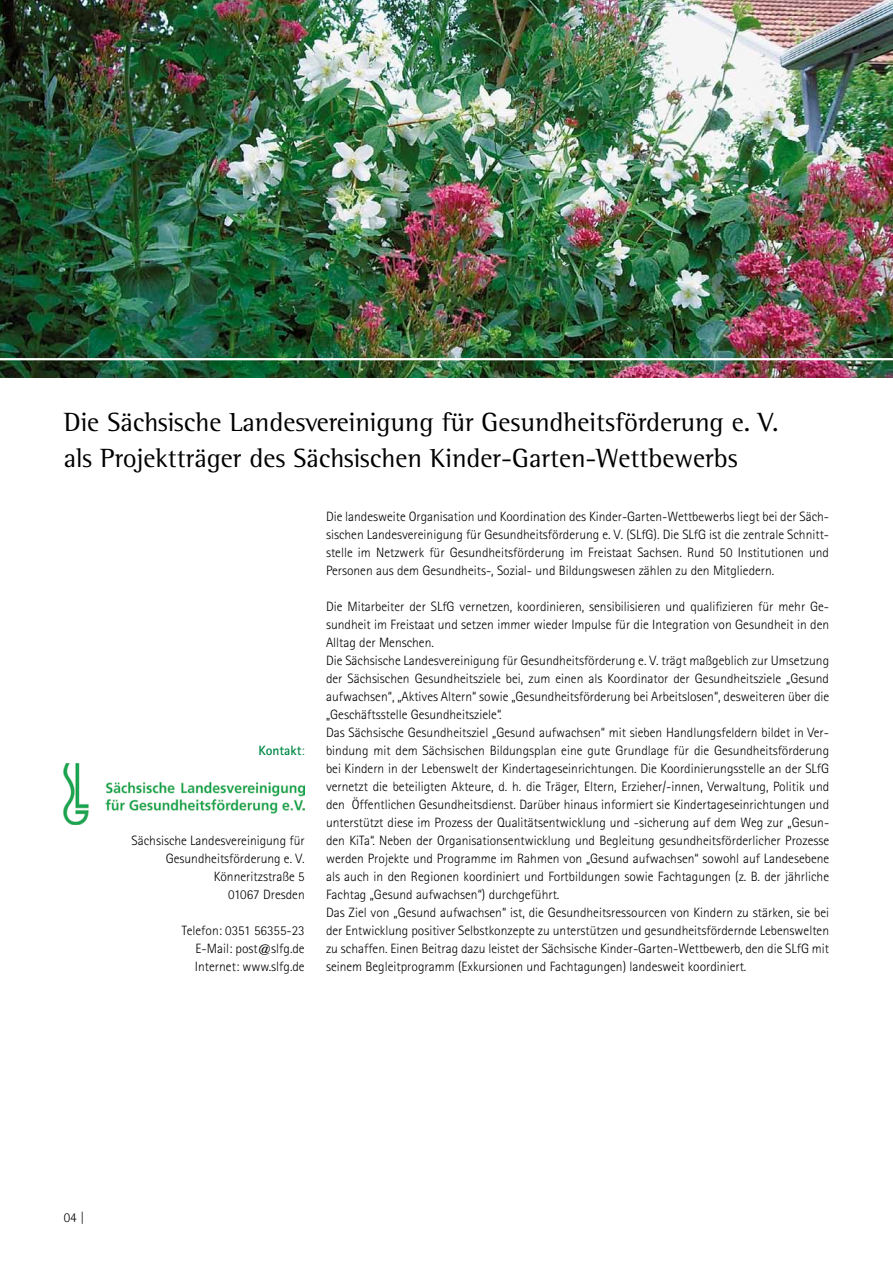
<style>
.page{position:relative;width:893px;height:1263px;background:#fff}
.page>*{position:absolute;margin:0;border:0;box-sizing:border-box;transform-origin:0 0}
.t1{font:27px/36px "Rotis Semi Serif";color:#000}
.t2{font:300 13.5px/18px "Rotis Sans Serif";color:#000;text-align:justify}
.t3{font:700 13.5px "Rotis Sans Serif";color:#008947}
.s1{font-weight:300}
</style>
<div class="page">
<img style="left:0;top:0;width:893px;height:377px">
<hr style="left:0;top:358px;width:893px;height:2px;background:#fff">
<img style="left:64px;top:764px;width:241px;height:60px">
<h1 class="t1" style="left:64px;top:404px;width:716px">Die Sächsische Landesvereinigung für Gesundheitsförderung e. V. als Projektträger des Sächsischen Kinder-Garten-Wettbewerbs</h1>
<p class="t2" style="left:326px;top:508px;width:505px">Die landesweite Organisation und Koordination des Kinder-Garten-Wettbewerbs liegt bei der Säch&shy;sischen Landesvereinigung für Gesundheitsförderung e. V. (SLfG). Die SLfG ist die zentrale Schnitt&shy;stelle im Netzwerk für Gesundheitsförderung im Freistaat Sachsen. Rund 50 Institutionen und Personen aus dem Gesundheits-, Sozial- und Bildungswesen zählen zu den Mitgliedern.</p>
<p class="t2" style="left:326px;top:598px;width:505px;text-align:left">Die Mitarbeiter der SLfG vernetzen, koordinieren, sensibilisieren und qualifizieren für mehr Ge&shy;sundheit im Freistaat und setzen immer wieder Impulse für die Integration von Gesundheit in den Alltag der Menschen.<br>Die Sächsische Landesvereinigung für Gesundheitsförderung e. V. trägt maßgeblich zur Umsetzung der Sächsischen Gesundheitsziele bei, zum einen als Koordinator der Gesundheitsziele „Gesund aufwachsen“, „Aktives Altern“ sowie „Gesundheitsförderung bei Arbeitslosen“, desweiteren über die „Geschäftsstelle Gesundheitsziele“.<br>Das Sächsische Gesundheitsziel „Gesund aufwachsen“ mit sieben Handlungsfeldern bildet in Ver&shy;bindung mit dem Sächsischen Bildungsplan eine gute Grundlage für die Gesundheitsförderung bei Kindern in der Lebenswelt der Kindertageseinrichtungen. Die Koordinierungsstelle an der SLfG vernetzt die beteiligten Akteure, d. h. die Träger, Eltern, Erzieher/-innen, Verwaltung, Politik und den Öffentlichen Gesundheitsdienst. Darüber hinaus informiert sie Kindertageseinrichtungen und unterstützt diese im Prozess der Qualitätsentwicklung und -sicherung auf dem Weg zur „Gesun&shy;den KiTa“. Neben der Organisationsentwicklung und Begleitung gesundheitsförderlicher Prozesse werden Projekte und Programme im Rahmen von „Gesund aufwachsen“ sowohl auf Landesebene als auch in den Regionen koordiniert und Fortbildungen sowie Fachtagungen (z. B. der jährliche Fachtag „Gesund aufwachsen“) durchgeführt.<br>Das Ziel von „Gesund aufwachsen“ ist, die Gesundheitsressourcen von Kindern zu stärken, sie bei der Entwicklung positiver Selbstkonzepte zu unterstützen und gesundheitsfördernde Lebenswelten zu schaffen. Einen Beitrag dazu leistet der Sächsische Kinder-Garten-Wettbewerb, den die SLfG mit seinem Begleitprogramm (Exkursionen und Fachtagungen) landesweit koordiniert.</p>
<p class="t3" style="left:258px;top:742px;width:48px">Kontakt<span class="s1">:</span></p>
<p class="t2" style="left:132px;top:832px;width:175px;text-align:right">Sächsische Landesvereinigung für<br>Gesundheitsförderung e. V.<br>Könneritzstraße 5<br>01067 Dresden</p>
<p class="t2" style="left:195px;top:922px;width:111px;text-indent:-13px">Telefon: 0351 56355-23<br>E-Mail: post@slfg.de Internet: www.slfg.de</p>
<p class="t2" style="left:64px;top:1209px;width:22px">04 |</p>
</div>
